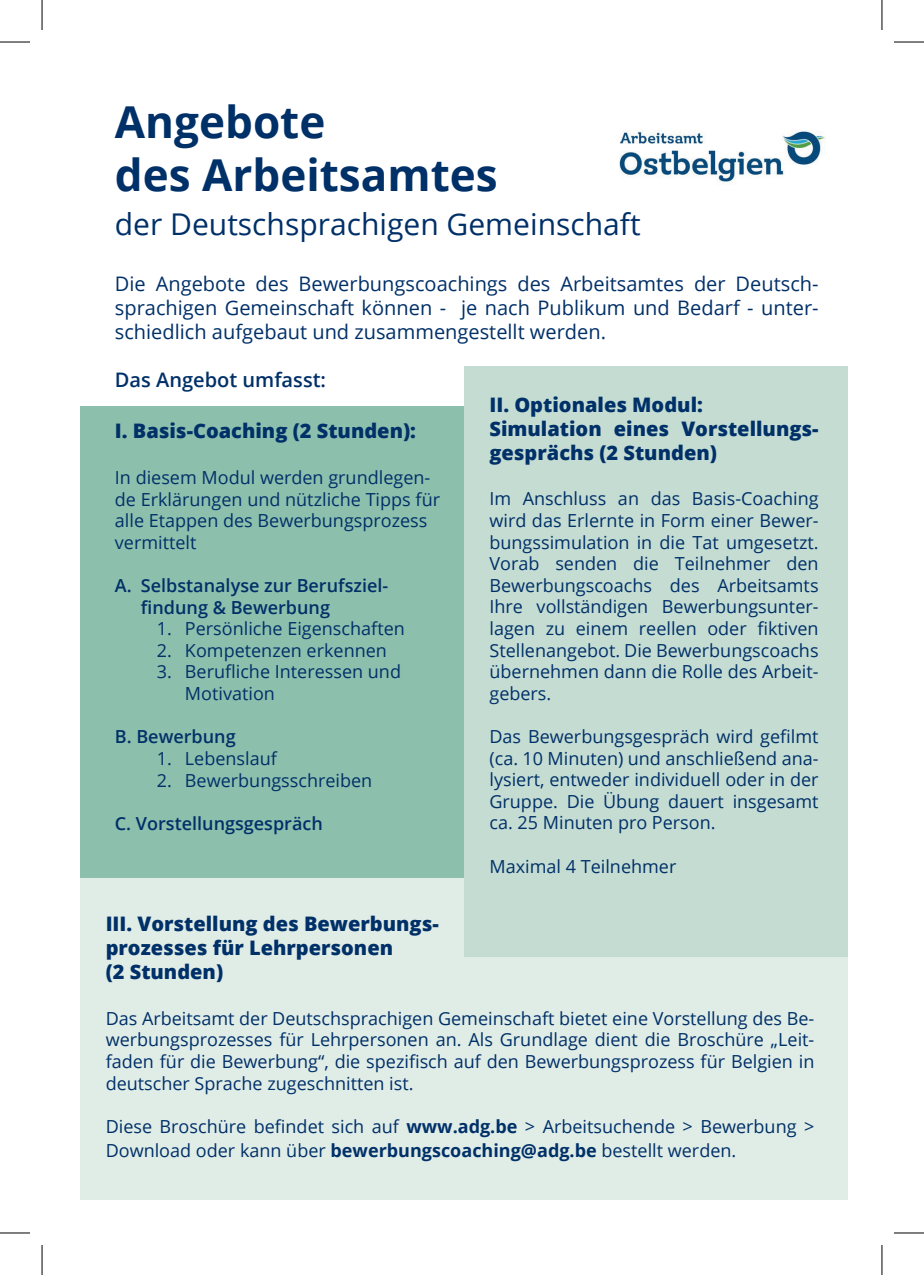
<style>
.page{position:relative;width:924px;height:1275px;background:#fff}
.page>*{position:absolute;margin:0;border:0;box-sizing:border-box;transform-origin:0 0}
.t1{font:700 44px/52.8px "Open Sans";color:#003068}
.t2{font:30px "Open Sans";color:#003068}
.t3{font:20px/24px "Open Sans";color:#003068;text-align:justify}
.t4{font:800 20px/24px "Open Sans";color:#003068}
.t5{font:600 20px "Open Sans";color:#003068}
.t6{font:18px/21.6px "Open Sans";color:#003068}
.t7{font:600 18px/21.6px "Open Sans";color:#003068}
.s1{font-weight:700}
</style>
<div class="page">
<div style="left:80px;top:867px;width:767px;height:333px;background:#e0ece6"></div>
<div style="left:80px;top:406px;width:384px;height:471px;background:#8dbfad"></div>
<div style="left:464px;top:367px;width:383px;height:590px;background:#c4dcd2"></div>
<img style="left:619px;top:130px;width:206px;height:53px">
<hr style="left:0;top:42px;width:30px;height:1px;background:#000">
<hr style="left:893px;top:42px;width:30px;height:1px;background:#000">
<hr style="left:0;top:1232px;width:30px;height:1px;background:#000">
<hr style="left:893px;top:1232px;width:30px;height:1px;background:#000">
<hr style="left:42px;top:0;width:1px;height:30px;background:#000">
<hr style="left:42px;top:1245px;width:1px;height:30px;background:#000">
<hr style="left:881px;top:0;width:1px;height:30px;background:#000">
<hr style="left:881px;top:1245px;width:1px;height:30px;background:#000">
<h1 class="t1" style="left:115px;top:95px;width:384px">Angebote<br>des Arbeitsamtes</h1>
<h2 class="t2" style="left:115px;top:203px;width:527px">der Deutschsprachigen Gemeinschaft</h2>
<p class="t3" style="left:115px;top:271px;width:705px">Die Angebote des Bewerbungscoachings des Arbeitsamtes der Deutsch&shy;sprachigen Gemeinschaft können - je nach Publikum und Bedarf - unter&shy;schiedlich aufgebaut und zusammengestellt werden.</p>
<p class="t5" style="left:115px;top:366px;width:213px">Das Angebot umfasst:</p>
<p class="t4" style="left:115px;top:418px;width:302px">I. Basis-Coaching (2 Stunden):</p>
<p class="t6" style="left:115px;top:466px;width:326px">In diesem Modul werden grundlegen&shy;de Erklärungen und nützliche Tipps für alle Etappen des Bewerbungsprozess vermittelt</p>
<p class="t7" style="left:141px;top:574px;width:249px;text-indent:-26px">A. Selbstanalyse zur Berufsziel&shy;findung &amp; Bewerbung</p>
<p class="t6" style="left:157px;top:617px;width:249px">1. Persönliche Eigenschaften</p>
<p class="t6" style="left:157px;top:639px;width:231px">2. Kompetenzen erkennen</p>
<p class="t6" style="left:185px;top:660px;width:217px;text-indent:-28px">3. Berufliche Interessen und<br>Motivation</p>
<p class="t7" style="left:115px;top:725px;width:122px">B. Bewerbung</p>
<p class="t6" style="left:157px;top:747px;width:121px">1. Lebenslauf</p>
<p class="t6" style="left:157px;top:768px;width:217px">2. Bewerbungsschreiben</p>
<p class="t7" style="left:115px;top:812px;width:209px">C. Vorstellungsgespräch</p>
<p class="t4" style="left:489px;top:391px;width:330px">II. Optionales Modul:<br>Simulation eines Vorstellungs&shy;gesprächs (2 Stunden)</p>
<p class="t6" style="left:489px;top:487px;width:330px;text-align:justify">Im Anschluss an das Basis-Coaching wird das Erlernte in Form einer Bewer&shy;bungssimulation in die Tat umgesetzt.<br>Vorab senden die Teilnehmer den Bewerbungscoachs des Arbeitsamts Ihre vollständigen Bewerbungsunter&shy;lagen zu einem reellen oder fiktiven Stellenangebot. Die Bewerbungscoachs übernehmen dann die Rolle des Arbeit&shy;gebers.</p>
<p class="t6" style="left:489px;top:725px;width:330px;text-align:justify">Das Bewerbungsgespräch wird gefilmt (ca. 10 Minuten) und anschließend ana&shy;lysiert, entweder individuell oder in der Gruppe. Die Übung dauert insgesamt ca. 25 Minuten pro Person.</p>
<p class="t6" style="left:489px;top:855px;width:188px">Maximal 4 Teilnehmer</p>
<p class="t4" style="left:106px;top:911px;width:334px">III. Vorstellung des Bewerbungs&shy;prozesses für Lehrpersonen<br>(2 Stunden)</p>
<p class="t6" style="left:106px;top:1007px;width:710px;text-align:justify">Das Arbeitsamt der Deutschsprachigen Gemeinschaft bietet eine Vorstellung des Be&shy;werbungsprozesses für Lehrpersonen an. Als Grundlage dient die Broschüre „Leit&shy;faden für die Bewerbung“, die spezifisch auf den Bewerbungsprozess für Belgien in deutscher Sprache zugeschnitten ist.</p>
<p class="t6" style="left:106px;top:1114px;width:710px;line-height:24px">Diese Broschüre befindet sich auf <span class="s1">www.adg.be</span> &gt; Arbeitsuchende &gt; Bewerbung &gt;<br>Download oder kann über <span class="s1">bewerbungscoaching@adg.be</span> bestellt werden.</p>
</div>
